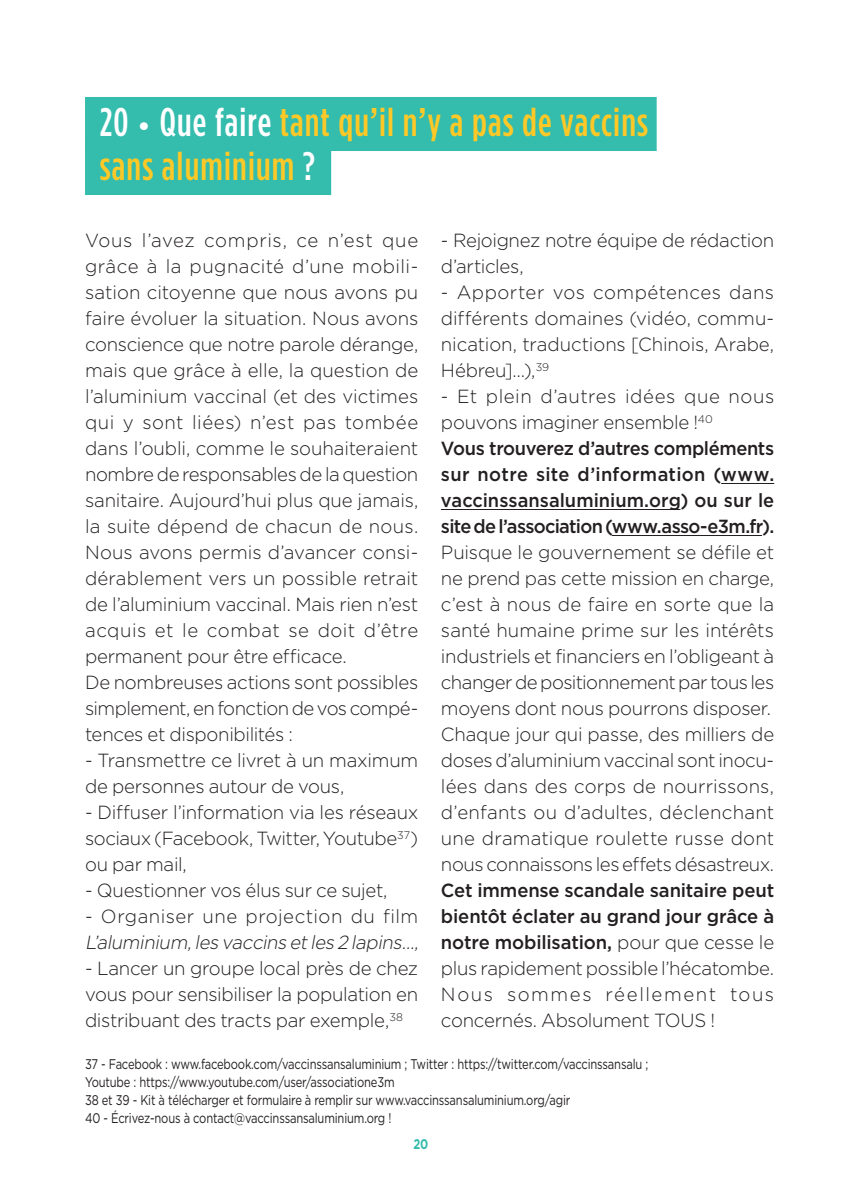
<style>
.page{position:relative;width:842px;height:1191px;background:#fff}
.page>*{position:absolute;margin:0;border:0;box-sizing:border-box;transform-origin:0 0}
.Titre_paragraphe{font:500 40px "Gotham Condensed";letter-spacing:.03em;color:#fec927}
.Texte{font:300 19px/26px "Gotham";letter-spacing:-.015em;color:#231f20;text-align:justify}
.Texte-2{font:500 19px/26px "Gotham";letter-spacing:-.01em;color:#231f20;text-align:justify;scale:.96 1}
.Texte-3{font:500 19px/26px "Gotham";letter-spacing:-.01em;color:#231f20;text-align:justify}
.Texte-4{font:italic 300 19px/26px "Gotham";color:#231f20}
.Texte-5{font:300 19px/26px "Gotham";letter-spacing:.025em;color:#231f20}
.Note_de_bas_de_page{font:14px/18px "Gotham";letter-spacing:-.015em;color:#231f20;scale:.8 1}
.Note_de_bas_de_page-2{font:700 14px "Gotham";color:#34bcad;scale:.8 1}
.s1{color:#fff}
.s2{font-family:"Gotham";font-size:28px;color:#fff}
.s3{font-style:normal}
.s4{font-weight:300}
</style>
<div class="page">
<div style="left:85px;top:97px;width:572px;height:54px;background:#34bcad"></div>
<div style="left:85px;top:141px;width:246px;height:54px;background:#34bcad"></div>
<hr style="left:721px;top:483px;width:53px;height:1px;background:#231f20">
<hr style="left:441px;top:509px;width:239px;height:1px;background:#231f20">
<hr style="left:612px;top:535px;width:150px;height:1px;background:#231f20">
<p class="Titre_paragraphe" style="left:100px;top:100px;width:550px"><span class="s1">20</span> <span class="s2">•</span> <span class="s1">Que faire</span> tant qu’il n’y a pas de vaccins</p>
<p class="Titre_paragraphe" style="left:100px;top:144px;width:217px">sans aluminium <span class="s1">?</span></p>
<p class="Texte" style="left:85px;top:227px;width:335px">Vous l’avez compris, ce n’est que grâce à la pugnacité d’une mobili&shy;sation citoyenne que nous avons pu faire évoluer la situation. Nous avons conscience que notre parole dérange, mais que grâce à elle, la question de l’aluminium vaccinal (et des victimes qui y sont liées) n’est pas tombée dans l’oubli, comme le souhaiteraient nombre de responsables de la question sanitaire. Aujourd’hui plus que jamais, la suite dépend de chacun de nous.<br>Nous avons permis d’avancer consi&shy;dérablement vers un possible retrait de l’aluminium vaccinal. Mais rien n’est acquis et le combat se doit d’être permanent pour être efficace.</p>
<p class="Texte" style="left:85px;top:669px;width:335px">De nombreuses actions sont possibles simplement, en fonction de vos compé&shy;tences et disponibilités :</p>
<p class="Texte" style="left:85px;top:747px;width:335px">- Transmettre ce livret à un maximum de personnes autour de vous,</p>
<p class="Texte" style="left:85px;top:799px;width:335px">- Diffuser l’information via les réseaux sociaux (Facebook, Twitter, Youtube<sup>37</sup>) ou par mail,</p>
<p class="Texte" style="left:85px;top:877px;width:304px">- Questionner vos élus sur ce sujet,</p>
<p class="Texte-4" style="left:85px;top:903px;width:338px"><span class="s3">- Organiser une projection du film<br></span>L’aluminium,les vaccins etles 2 lapins…,</p>
<p class="Texte" style="left:85px;top:955px;width:335px">- Lancer un groupe local près de chez vous pour sensibiliser la population en distribuant des tracts par exemple,<sup>38</sup></p>
<p class="Texte" style="left:441px;top:227px;width:335px">- Rejoignez notre équipe de rédaction d’articles,</p>
<p class="Texte" style="left:441px;top:279px;width:335px">- Apporter vos compétences dans différents domaines (vidéo, commu&shy;nication, traductions [Chinois, Arabe, Hébreu]…),<sup>39</sup></p>
<p class="Texte" style="left:441px;top:383px;width:335px">- Et plein d’autres idées que nous pouvons imaginer ensemble !<sup>40</sup></p>
<p class="Texte-2" style="left:441px;top:435px;width:349px">Vous trouverez d’autres compléments sur notre site d’information (www. vaccinssansaluminium.org) ou sur le site de l’association (www.asso-e3m.fr).</p>
<p class="Texte" style="left:441px;top:539px;width:335px">Puisque le gouvernement se défile et ne prend pas cette mission en charge, c’est à nous de faire en sorte que la santé humaine prime sur les intérêts industriels et financiers en l’obligeant à changer de positionnement par tous les moyens dont nous pourrons disposer.</p>
<p class="Texte" style="left:441px;top:721px;width:335px">Chaque jour qui passe, des milliers de doses d’aluminium vaccinal sont inocu&shy;lées dans des corps de nourrissons, d’enfants ou d’adultes, déclenchant une dramatique roulette russe dont nous connaissons les effets désastreux.</p>
<p class="Texte-3" style="left:441px;top:877px;width:335px">Cet immense scandale sanitaire peut bientôt éclater au grand jour grâce à notre mobilisation, <span class="s4">pour que cesse le plus rapidement possible l’hécatombe.</span></p>
<p class="Texte-5" style="left:441px;top:981px;width:335px">Nous sommes réellement tous concernés. Absolument TOUS !</p>
<p class="Note_de_bas_de_page" style="left:85px;top:1054px;width:705px">37 - Facebook : www.facebook.com/vaccinssansaluminium ; Twitter : https://twitter.com/vaccinssansalu ;<br>Youtube : https://www.youtube.com/user/associatione3m</p>
<p class="Note_de_bas_de_page" style="left:85px;top:1090px;width:608px">38 et 39 - Kit à télécharger et formulaire à remplir sur www.vaccinssansaluminium.org/agir</p>
<p class="Note_de_bas_de_page" style="left:85px;top:1108px;width:384px">40 - Écrivez-nous à contact@vaccinssansaluminium.org !</p>
<p class="Note_de_bas_de_page-2" style="left:413px;top:1135px;width:20px">20</p>
</div>
